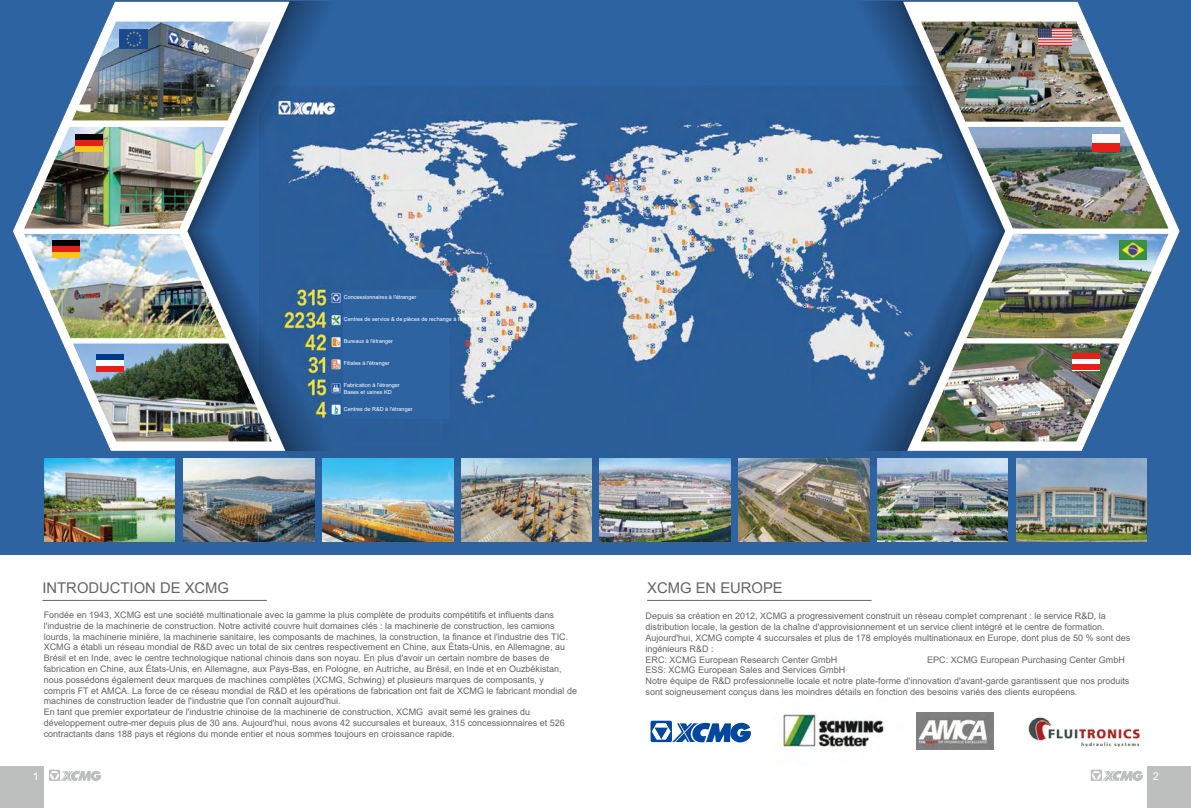
<style>
.page{position:relative;width:1191px;height:808px;background:#fff}
.page>*{position:absolute;margin:0;border:0;box-sizing:border-box;transform-origin:0 0}
.t1{font:14.8px "Arial";color:#656464}
.t2{font:10.8px "Arial";color:#fff}
.t3{font:9px/10.8px "Arial";color:#656464}
.t4{font:5.5px/6.6px "Arial";color:#fff}
</style>
<div class="page">
<div style="left:0;top:766px;width:44px;height:42px;background:#bdbebe"></div>
<svg style="left:49px;top:770px;width:53px;height:11px"></svg>
<div style="left:1146px;top:766px;width:45px;height:42px;background:#bdbebe"></div>
<svg style="left:1090px;top:770px;width:53px;height:11px"></svg>
<svg style="left:650px;top:721px;width:101px;height:22px"></svg>
<img style="left:916px;top:713px;width:77px;height:36px">
<div style="left:0;top:0;width:1191px;height:555px;background:#2e63a2"></div>
<img style="left:314px;top:86px;width:559px;height:380px">
<svg style="left:903px;top:2px;width:276px;height:449px"></svg>
<img style="left:921px;top:22px;width:199px;height:100px">
<img style="left:920px;top:343px;width:199px;height:98px">
<img style="left:966px;top:234px;width:202px;height:104px">
<img style="left:967px;top:127px;width:201px;height:101px">
<svg style="left:13px;top:2px;width:276px;height:449px"></svg>
<img style="left:72px;top:22px;width:200px;height:98px">
<img style="left:73px;top:343px;width:199px;height:98px">
<img style="left:24px;top:234px;width:202px;height:104px">
<img style="left:24px;top:127px;width:201px;height:101px">
<img style="left:781px;top:714px;width:103px;height:33px">
<img style="left:1028px;top:717px;width:112px;height:30px">
<img style="left:44px;top:458px;width:131px;height:83px">
<img style="left:184px;top:458px;width:130px;height:83px">
<img style="left:322px;top:458px;width:131px;height:83px">
<img style="left:461px;top:458px;width:131px;height:83px">
<img style="left:600px;top:458px;width:130px;height:83px">
<img style="left:738px;top:458px;width:131px;height:83px">
<img style="left:877px;top:458px;width:131px;height:83px">
<img style="left:1016px;top:458px;width:130px;height:83px">
<div style="left:1072px;top:353px;width:27px;height:17px;background:#fff"></div>
<div style="left:1072px;top:364px;width:27px;height:6px;background:#e71f18"></div>
<div style="left:1072px;top:353px;width:27px;height:6px;background:#e71f18"></div>
<div style="left:96px;top:354px;width:28px;height:18px;background:#fff"></div>
<div style="left:96px;top:366px;width:28px;height:6px;background:#e71f18"></div>
<div style="left:96px;top:354px;width:28px;height:6px;background:#01378c"></div>
<div style="left:52px;top:240px;width:28px;height:18px;background:#e71f18"></div>
<div style="left:52px;top:252px;width:28px;height:6px;background:#f5c61c"></div>
<div style="left:52px;top:240px;width:28px;height:6px;background:#040000"></div>
<div style="left:75px;top:134px;width:28px;height:18px;background:#e71f18"></div>
<div style="left:75px;top:146px;width:28px;height:6px;background:#f5c61c"></div>
<div style="left:75px;top:134px;width:28px;height:6px;background:#040000"></div>
<div style="left:1091px;top:134px;width:28px;height:18px;background:#fff"></div>
<div style="left:1091px;top:143px;width:28px;height:9px;background:#e71f18"></div>
<img style="left:1038px;top:29px;width:33px;height:17px">
<img style="left:1119px;top:240px;width:27px;height:19px">
<img style="left:120px;top:30px;width:28px;height:18px">
<div style="left:343px;top:290px;width:106px;height:128px;background:#2e63a2"></div>
<hr style="left:647px;top:600px;width:224px;height:1px;background:#656464">
<hr style="left:42px;top:600px;width:225px;height:1px;background:#656464">
<p class="t4" style="left:344px;top:294px;width:74px">Concessionnaires à l'étranger</p>
<p class="t4" style="left:344px;top:316px;width:139px">Centres de service &amp; de pièces de rechange à l'étranger</p>
<p class="t4" style="left:344px;top:338px;width:51px">Bureaux à l'étranger</p>
<p class="t4" style="left:344px;top:360px;width:47px">Filiales à l'étranger</p>
<p class="t4" style="left:344px;top:382px;width:58px">Fabrication à l'étranger<br>Bases et usines KD</p>
<p class="t4" style="left:344px;top:405px;width:70px">Centres de R&amp;D à l'étranger</p>
<h1 class="t1" style="left:42px;top:578px;width:188px">INTRODUCTION DE XCMG</h1>
<h1 class="t1" style="left:647px;top:578px;width:137px">XCMG EN EUROPE</h1>
<p class="t3" style="left:44px;top:609px;width:535px">Fondée en 1943, XCMG est une société multinationale avec la gamme la plus complète de produits compétitifs et influents dans l'industrie de la machinerie de construction. Notre activité couvre huit domaines clés : la machinerie de construction, les camions lourds, la machinerie minière, la machinerie sanitaire, les composants de machines, la construction, la finance et l'industrie des TIC.<br>XCMG a établi un réseau mondial de R&amp;D avec un total de six centres respectivement en Chine, aux États-Unis, en Allemagne, au Brésil et en Inde, avec le centre technologique national chinois dans son noyau. En plus d'avoir un certain nombre de bases de fabrication en Chine, aux États-Unis, en Allemagne, aux Pays-Bas, en Pologne, en Autriche, au Brésil, en Inde et en Ouzbékistan, nous possédons également deux marques de machines complètes (XCMG, Schwing) et plusieurs marques de composants, y compris FT et AMCA. La force de ce réseau mondial de R&amp;D et les opérations de fabrication ont fait de XCMG le fabricant mondial de machines de construction leader de l'industrie que l'on connaît aujourd'hui.<br>En tant que premier exportateur de l'industrie chinoise de la machinerie de construction, XCMG avait semé les graines du développement outre-mer depuis plus de 30 ans. Aujourd'hui, nous avons 42 succursales et bureaux, 315 concessionnaires et 526 contractants dans 188 pays et régions du monde entier et nous sommes toujours en croissance rapide.</p>
<p class="t3" style="left:645px;top:611px;width:486px">Depuis sa création en 2012, XCMG a progressivement construit un réseau complet comprenant : le service R&amp;D, la distribution locale, la gestion de la chaîne d'approvisionnement et un service client intégré et le centre de formation.<br>Aujourd'hui, XCMG compte 4 succursales et plus de 178 employés multinationaux en Europe, dont plus de 50 % sont des ingénieurs R&amp;D :<br>ERC: XCMG European Research Center GmbH</p>
<p class="t3" style="left:927px;top:654px;width:199px">EPC: XCMG European Purchasing Center GmbH</p>
<p class="t3" style="left:645px;top:665px;width:485px">ESS: XCMG European Sales and Services GmbH<br>Notre équipe de R&amp;D professionnelle locale et notre plate-forme d'innovation d'avant-garde garantissent que nos produits sont soigneusement conçus dans les moindres détails en fonction des besoins variés des clients européens.</p>
<p class="t2" style="left:33px;top:769px;width:8px">1</p>
<p class="t2" style="left:1153px;top:769px;width:8px">2</p>
</div>
